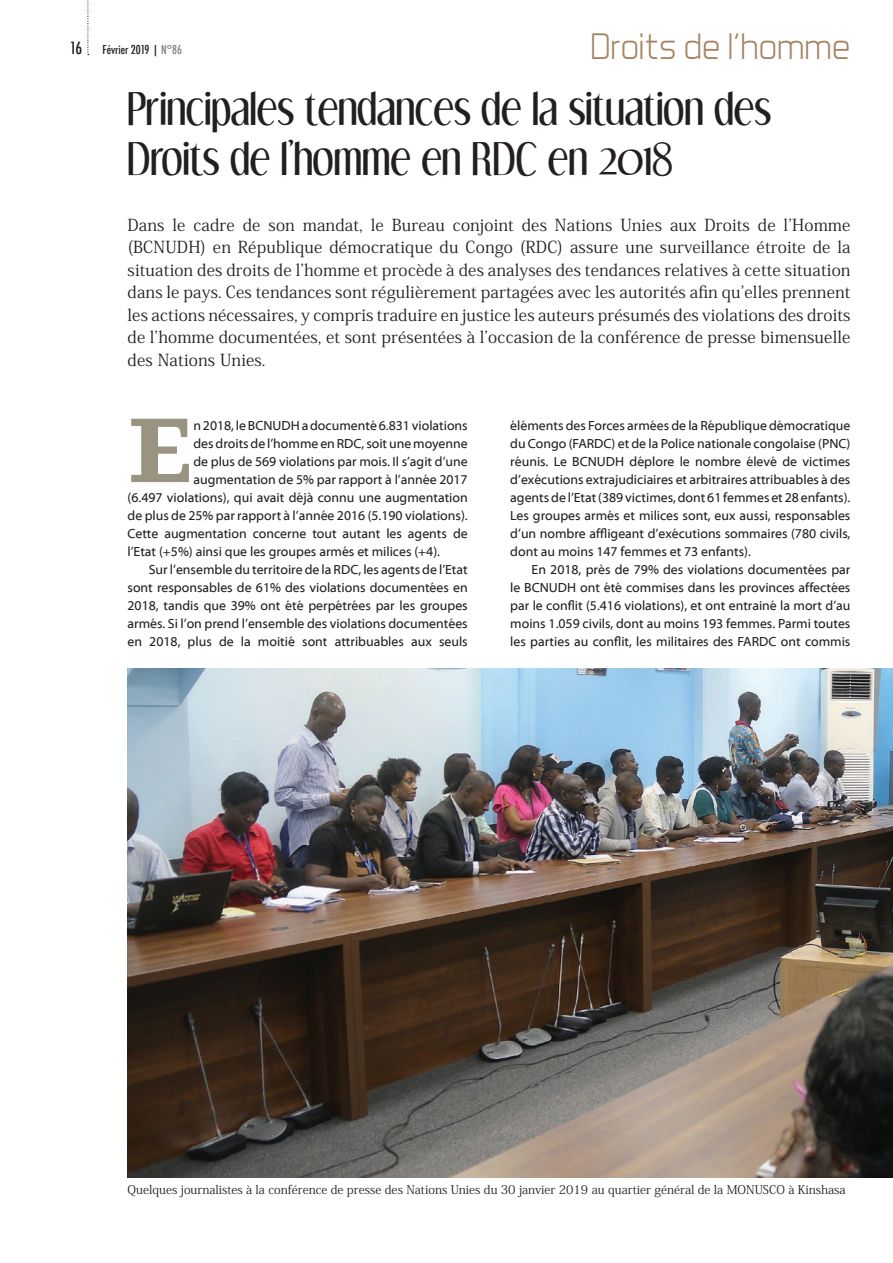
<style>
.page{position:relative;width:893px;height:1263px;background:#fff}
.page>*{position:absolute;margin:0;border:0;box-sizing:border-box;transform-origin:0 0}
.t1{font:700 90.45px "Ghostlight";color:#999482}
.t2{font:39px/49.5px "Dream Orphans";color:#231f20}
.t3{font:300 37.5px "Aero Matics";color:#a58360}
.t4{font:16.5px/22.5px "Koz Min Pr 6 N";letter-spacing:.01em;color:#231f20;text-align:justify}
.t5{font:13.35px/18px "Myriad Web Pro";color:#231f20;text-align:justify}
.t6{font:12px "Koz Min Pr 6 N";color:#231f20}
.t7{font:500 condensed 12px "Futura";color:#231f20}
.s1{font-size:16.5px}
.s2{color:#808285}
</style>
<div class="page">
<svg style="left:87px;top:0;width:2px;height:55px"></svg>
<img style="left:128px;top:669px;width:765px;height:509px">
<p class="t7" style="left:70px;top:42px;width:114px"><span class="s1">16</span> Février 2019 | <span class="s2">N°86</span></p>
<h3 class="t3" style="left:590px;top:24px;width:261px">Droits de l’homme</h3>
<h2 class="t2" style="left:128px;top:84px;width:645px">Principales tendances de la situation des<br>Droits de l’homme en RDC en 2018</h2>
<p class="t4" style="left:128px;top:214px;width:724px">Dans le cadre de son mandat, le Bureau conjoint des Nations Unies aux Droits de l’Homme (BCNUDH) en République démocratique du Congo (RDC) assure une surveillance étroite de la situation des droits de l’homme et procède à des analyses des tendances relatives à cette situation dans le pays. Ces tendances sont régulièrement partagées avec les autorités afin qu’elles prennent les actions nécessaires, y compris traduire en justice les auteurs présumés des violations des droits de l’homme documentées, et sont présentées à l’occasion de la conférence de presse bimensuelle des Nations Unies.</p>
<h1 class="t1" style="left:128px;top:373px;width:67px">E</h1>
<p class="t5" style="left:193px;top:416px;width:276px">n 2018, le BCNUDH a documenté 6.831 violations</p>
<p class="t5" style="left:193px;top:434px;width:276px">des droits de l’homme en RDC, soit une moyenne</p>
<p class="t5" style="left:193px;top:452px;width:276px">de plus de 569 violations par mois. Il s’agit d’une</p>
<p class="t5" style="left:193px;top:470px;width:276px">augmentation de 5% par rapport à l’année 2017</p>
<p class="t5" style="left:128px;top:488px;width:342px">(6.497 violations), qui avait déjà connu une augmentation</p>
<p class="t5" style="left:128px;top:506px;width:342px">de plus de 25% par rapport à l’année 2016 (5.190 violations).</p>
<p class="t5" style="left:128px;top:524px;width:342px">Cette augmentation concerne tout autant les agents de</p>
<p class="t5" style="left:128px;top:542px;width:314px">l’Etat (+5%) ainsi que les groupes armés et milices (+4).</p>
<p class="t5" style="left:149px;top:560px;width:320px">Sur l’ensemble du territoire de la RDC, les agents de l’Etat</p>
<p class="t5" style="left:128px;top:578px;width:342px">sont responsables de 61% des violations documentées en</p>
<p class="t5" style="left:128px;top:596px;width:342px">2018, tandis que 39% ont été perpétrées par les groupes</p>
<p class="t5" style="left:128px;top:614px;width:342px">armés. Si l’on prend l’ensemble des violations documentées</p>
<p class="t5" style="left:128px;top:632px;width:342px">en 2018, plus de la moitié sont attribuables aux seuls</p>
<p class="t5" style="left:510px;top:416px;width:342px">éléments des Forces armées de la République démocratique du Congo (FARDC) et de la Police nationale congolaise (PNC) réunis. Le BCNUDH déplore le nombre élevé de victimes d’exécutions extrajudiciaires et arbitraires attribuables à des agents de l’Etat (389 victimes, dont 61 femmes et 28 enfants).<br>Les groupes armés et milices sont, eux aussi, responsables d’un nombre affligeant d’exécutions sommaires (780 civils, dont au moins 147 femmes et 73 enfants).</p>
<p class="t5" style="left:510px;top:560px;width:342px;text-indent:21px">En 2018, près de 79% des violations documentées par le BCNUDH ont été commises dans les provinces affectées par le conflit (5.416 violations), et ont entrainé la mort d’au moins 1.059 civils, dont au moins 193 femmes. Parmi toutes les parties au conflit, les militaires des FARDC ont commis</p>
<p class="t6" style="left:128px;top:1182px;width:720px">Quelques journalistes à la conférence de presse des Nations Unies du 30 janvier 2019 au quartier général de la MONUSCO à Kinshasa</p>
</div>
